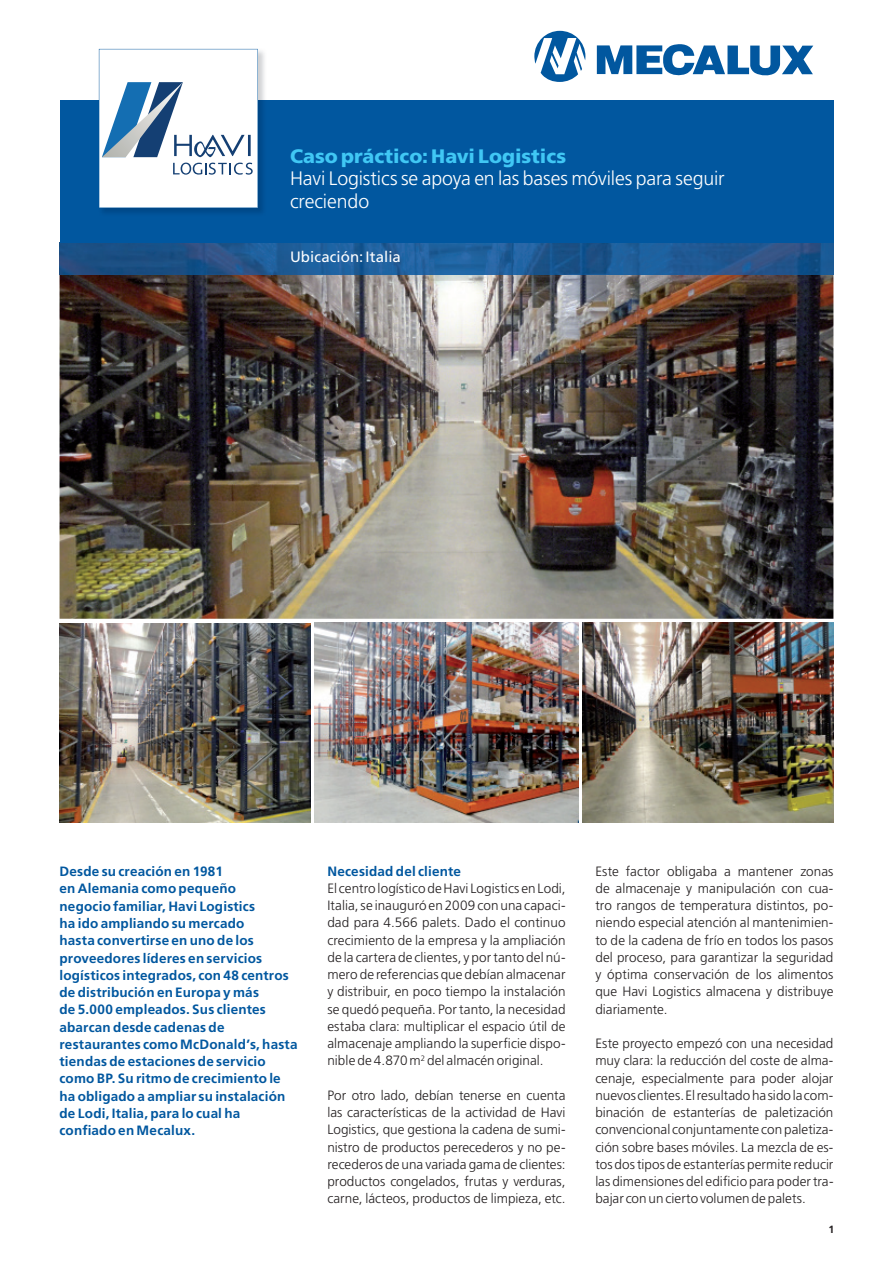
<style>
.page{position:relative;width:893px;height:1263px;background:#fff}
.page>*{position:absolute;margin:0;border:0;box-sizing:border-box;transform-origin:0 0}
.t1{font:300 19.5px/22.5px "Frutiger LT Std";letter-spacing:-.005em;color:#fff}
.t2{font:900 19.5px "Frutiger LT Std";color:#40c7f4}
.t3{font:15px "Frutiger LT Std";letter-spacing:.005em;color:#fff}
.t4{font:300 13.5px/17.2px "Frutiger LT Std";letter-spacing:.005em;color:#231f20;text-align:justify}
.t5{font:700 13.5px/17.2px "Frutiger LT Std";letter-spacing:.015em;color:#01579f}
.t6{font:700 10.5px "Frutiger LT Std";color:#231f20}
</style>
<div class="page">
<img style="left:60px;top:274px;width:773px;height:345px">
<div style="left:60px;top:100px;width:773px;height:142px;background:#01579f"></div>
<svg style="left:534px;top:31px;width:51px;height:51px"></svg>
<svg style="left:597px;top:44px;width:216px;height:32px"></svg>
<img style="left:60px;top:242px;width:773px;height:32px">
<img style="left:60px;top:623px;width:250px;height:200px">
<img style="left:315px;top:623px;width:263px;height:200px">
<img style="left:583px;top:623px;width:250px;height:200px">
<svg style="left:99px;top:49px;width:159px;height:159px"></svg>
<h1 class="t2" style="left:290px;top:144px;width:278px">Caso práctico: Havi Logistics</h1>
<h1 class="t1" style="left:290px;top:168px;width:436px">Havi Logistics se apoya en las bases móviles para seguir creciendo</h1>
<p class="t3" style="left:290px;top:248px;width:112px">Ubicación: Italia</p>
<p class="t5" style="left:60px;top:863px;width:240px">Desde su creación en 1981<br>en Alemania como pequeño<br>negocio familiar, Havi Logistics<br>ha ido ampliando su mercado<br>hasta convertirse en uno de los proveedores líderes en servicios logísticos integrados, con 48 centros de distribución en Europa y más<br>de 5.000 empleados. Sus clientes abarcan desde cadenas de restaurantes como McDonald’s, hasta tiendas de estaciones de servicio como BP. Su ritmo de crecimiento le ha obligado a ampliar su instalación de Lodi, Italia, para lo cual ha confiado en Mecalux.</p>
<p class="t5" style="left:327px;top:862px;width:135px">Necesidad del cliente</p>
<p class="t4" style="left:327px;top:880px;width:240px">El centro logístico de Havi Logistics en Lodi, Italia, se inauguró en 2009 con una capaci&shy;dad para 4.566 palets. Dado el continuo crecimiento de la empresa y la ampliación de la cartera de clientes, y por tanto del nú&shy;mero de referencias que debían almacenar y distribuir, en poco tiempo la instalación se quedó pequeña. Por tanto, la necesidad estaba clara: multiplicar el espacio útil de almacenaje ampliando la superficie dispo&shy;nible de 4.870 m<sup>2</sup> del almacén original.</p>
<p class="t4" style="left:327px;top:1087px;width:240px">Por otro lado, debían tenerse en cuenta las características de la actividad de Havi Logistics, que gestiona la cadena de sumi&shy;nistro de productos perecederos y no pe&shy;recederos de una variada gama de clientes: productos congelados, frutas y verduras, carne, lácteos, productos de limpieza, etc.</p>
<p class="t4" style="left:595px;top:862px;width:240px">Este factor obligaba a mantener zonas de almacenaje y manipulación con cua&shy;tro rangos de temperatura distintos, po&shy;niendo especial atención al mantenimien&shy;to de la cadena de frío en todos los pasos del proceso, para garantizar la seguridad y óptima conservación de los alimentos que Havi Logistics almacena y distribuye diariamente.</p>
<p class="t4" style="left:595px;top:1035px;width:240px">Este proyecto empezó con una necesidad muy clara: la reducción del coste de alma&shy;cenaje, especialmente para poder alojar nuevos clientes. El resultado ha sido la com&shy;binación de estanterías de paletización convencional conjuntamente con paletiza&shy;ción sobre bases móviles. La mezcla de es&shy;tos dos tipos de estanterías permite reducir las dimensiones del edificio para poder tra&shy;bajar con un cierto volumen de palets.</p>
<p class="t6" style="left:828px;top:1223px;width:7px">1</p>
</div>
